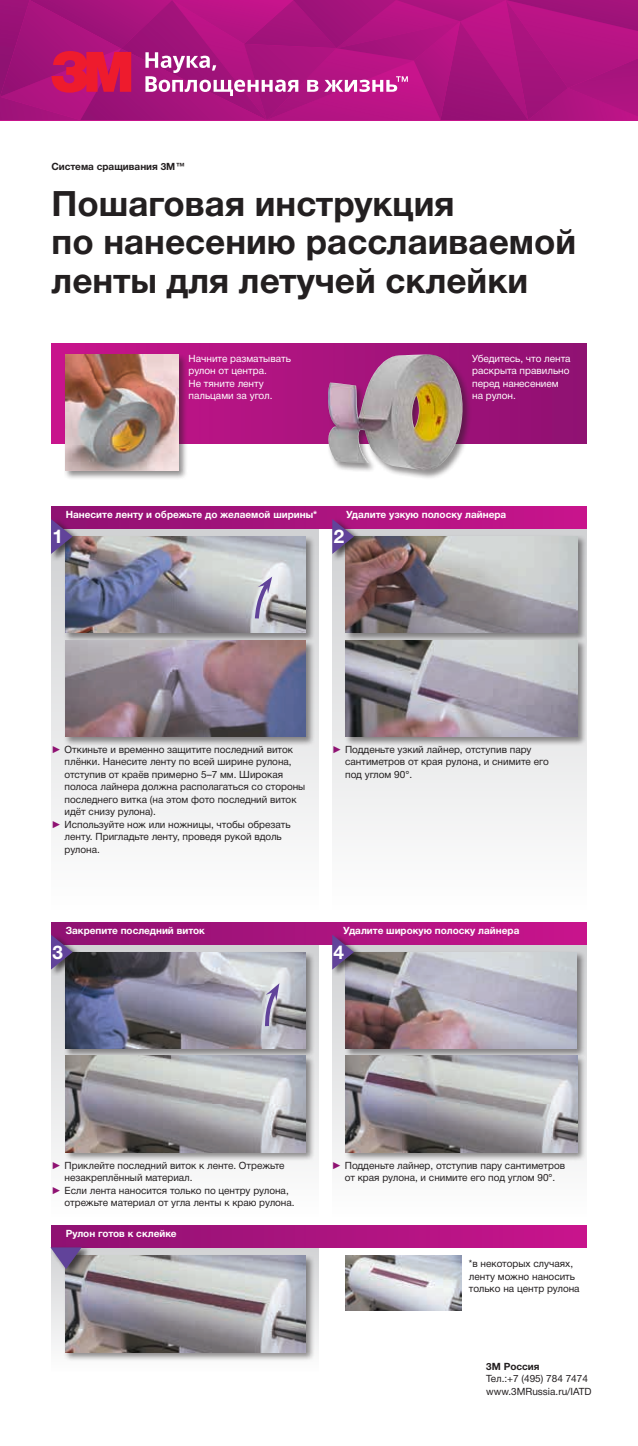
<style>
.page{position:relative;width:638px;height:1446px;background:#fff}
.page>*{position:absolute;margin:0;border:0;box-sizing:border-box;transform-origin:0 0}
.t1{font:700 35px/38.5px "Helvetica Neue Cyr";color:#231f20}
.t2{font:700 19px "Helvetica Neue Cyr";color:#fff}
.t3{font:10px/12.5px "Helvetica Neue Cyr";color:#231f20}
.t4{font:700 10px "Helvetica Neue Cyr";color:#fff}
.t5{font:10px/12.5px "Helvetica Neue Cyr";color:#fff}
.t6{font:700 10px "Helvetica Neue Cyr";color:#231f20}
.s1{font-family:"Arial";font-weight:700;color:#8f1272}
</style>
<div class="page">
<div style="left:51px;top:518px;width:268px;height:392px;background:linear-gradient(to bottom,#cdcbcf,#feffff)"></div>
<div style="left:51px;top:934px;width:268px;height:283px;background:linear-gradient(to bottom,#ccc9ce,#fff)"></div>
<div style="left:51px;top:1236px;width:268px;height:136px;background:linear-gradient(to bottom,#cecfd1,#fdfdfd)"></div>
<div style="left:332px;top:518px;width:255px;height:392px;background:linear-gradient(to bottom,#cecacf,#feffff)"></div>
<svg style="left:332px;top:944px;width:255px;height:218px"></svg>
<div style="left:51px;top:344px;width:536px;height:99px;background:linear-gradient(to right,#c8158c,#8f1172)"></div>
<div style="left:51px;top:507px;width:536px;height:21px;background:linear-gradient(to right,#8e1171,#c8158c)"></div>
<div style="left:51px;top:922px;width:536px;height:22px;background:linear-gradient(to right,#8e1171,#c8158c)"></div>
<div style="left:51px;top:1225px;width:536px;height:22px;background:linear-gradient(to right,#8e1171,#c8158c)"></div>
<svg style="left:0;top:0;width:638px;height:120px;background:#af1a7f"></svg>
<div style="left:64px;top:535px;width:251px;height:107px;background:#231f20;opacity:.5"></div>
<img style="left:65px;top:536px;width:241px;height:97px">
<div style="left:64px;top:353px;width:123px;height:127px;background:#231f20;opacity:.5"></div>
<img style="left:65px;top:354px;width:113px;height:116px">
<div style="left:326px;top:353px;width:146px;height:127px;background:#231f20;opacity:.5"></div>
<img style="left:327px;top:354px;width:136px;height:117px">
<img style="left:346px;top:1256px;width:116px;height:55px">
<div style="left:64px;top:639px;width:251px;height:107px;background:#231f20;opacity:.5"></div>
<img style="left:65px;top:640px;width:241px;height:97px">
<div style="left:344px;top:535px;width:242px;height:107px;background:#231f20;opacity:.5"></div>
<img style="left:346px;top:536px;width:231px;height:97px">
<div style="left:344px;top:639px;width:242px;height:107px;background:#231f20;opacity:.5"></div>
<img style="left:346px;top:640px;width:231px;height:96px">
<div style="left:64px;top:951px;width:251px;height:107px;background:#231f20;opacity:.5"></div>
<img style="left:65px;top:952px;width:240px;height:97px">
<div style="left:64px;top:1054px;width:251px;height:107px;background:#231f20;opacity:.5"></div>
<img style="left:66px;top:1056px;width:240px;height:96px">
<div style="left:344px;top:950px;width:242px;height:108px;background:#231f20;opacity:.5"></div>
<img style="left:346px;top:952px;width:231px;height:96px">
<div style="left:344px;top:1054px;width:242px;height:107px;background:#231f20;opacity:.5"></div>
<img style="left:346px;top:1056px;width:231px;height:96px">
<div style="left:64px;top:1254px;width:251px;height:107px;background:#231f20;opacity:.5"></div>
<img style="left:65px;top:1256px;width:240px;height:96px">
<div style="left:50px;top:517px;width:32px;height:44px;background:#231f20;opacity:.75"></div>
<svg style="left:51px;top:519px;width:22px;height:35px"></svg>
<div style="left:50px;top:933px;width:32px;height:44px;background:#231f20;opacity:.75"></div>
<svg style="left:51px;top:934px;width:22px;height:35px"></svg>
<div style="left:50px;top:1245px;width:41px;height:32px;background:#231f20;opacity:.75"></div>
<svg style="left:50px;top:1247px;width:32px;height:22px"></svg>
<div style="left:332px;top:517px;width:32px;height:44px;background:#231f20;opacity:.75"></div>
<svg style="left:332px;top:519px;width:22px;height:35px"></svg>
<div style="left:331px;top:933px;width:32px;height:44px;background:#231f20;opacity:.75"></div>
<svg style="left:332px;top:934px;width:22px;height:35px"></svg>
<svg style="left:253px;top:576px;width:19px;height:46px"></svg>
<svg style="left:263px;top:983px;width:16px;height:47px"></svg>
<p class="t6" style="left:52px;top:161px;width:135px">Система сращивания 3М™</p>
<h1 class="t1" style="left:52px;top:185px;width:526px">Пошаговая инструкция<br>по нанесению расслаиваемой ленты для летучей склейки</h1>
<p class="t5" style="left:189px;top:352px;width:104px">Начните разматывать рулон от центра.<br>Не тяните ленту пальцами за угол.</p>
<p class="t5" style="left:472px;top:352px;width:100px">Убедитесь, что лента раскрыта правильно перед нанесением на рулон.</p>
<p class="t4" style="left:66px;top:509px;width:253px">Нанесите ленту и обрежьте до желаемой ширины*</p>
<h2 class="t2" style="left:52px;top:526px;width:12px">1</h2>
<p class="t4" style="left:346px;top:509px;width:162px">Удалите узкую полоску лайнера</p>
<h2 class="t2" style="left:334px;top:526px;width:12px">2</h2>
<p class="t3" style="left:52px;top:743px;width:243px"><span class="s1">►</span> Откиньте и временно защитите последний виток</p>
<p class="t3" style="left:65px;top:755px;width:229px">плёнки. Нанесите ленту по всей ширине рулона,</p>
<p class="t3" style="left:65px;top:768px;width:220px">отступив от краёв примерно 5–7 мм. Широкая</p>
<p class="t3" style="left:65px;top:780px;width:242px">полоса лайнера должна располагаться со стороны</p>
<p class="t3" style="left:65px;top:793px;width:233px">последнего витка (на этом фото последний виток</p>
<p class="t3" style="left:65px;top:805px;width:93px">идёт снизу рулона).</p>
<p class="t3" style="left:52px;top:818px;width:241px"><span class="s1">►</span> Используйте нож или ножницы, чтобы обрезать</p>
<p class="t3" style="left:65px;top:830px;width:219px">ленту. Пригладьте ленту, проведя рукой вдоль</p>
<p class="t3" style="left:65px;top:843px;width:37px">рулона.</p>
<p class="t3" style="left:345px;top:743px;width:205px;text-indent:-13px"><span class="s1">►</span> Подденьте узкий лайнер, отступив пару сантиметров от края рулона, и снимите его под углом 90°.</p>
<p class="t4" style="left:66px;top:925px;width:141px">Закрепите последний виток</p>
<h2 class="t2" style="left:52px;top:942px;width:12px">3</h2>
<p class="t4" style="left:343px;top:925px;width:178px">Удалите широкую полоску лайнера</p>
<h2 class="t2" style="left:334px;top:942px;width:12px">4</h2>
<p class="t3" style="left:52px;top:1159px;width:234px"><span class="s1">►</span> Приклейте последний виток к ленте. Отрежьте</p>
<p class="t3" style="left:65px;top:1171px;width:130px">незакреплённый материал.</p>
<p class="t3" style="left:52px;top:1184px;width:239px"><span class="s1">►</span> Если лента наносится только по центру рулона,</p>
<p class="t3" style="left:65px;top:1196px;width:232px">отрежьте материал от угла ленты к краю рулона.</p>
<p class="t4" style="left:66px;top:1228px;width:112px">Рулон готов к склейке</p>
<p class="t3" style="left:332px;top:1159px;width:235px;text-align:center"><span class="s1">►</span> Подденьте лайнер, отступив пару сантиметров от края рулона, и снимите его под углом 90°.</p>
<p class="t3" style="left:469px;top:1257px;width:112px">*в некоторых случаях, ленту можно наносить только на центр рулона</p>
<p class="t6" style="left:486px;top:1360px;width:55px">3М Россия</p>
<p class="t3" style="left:486px;top:1372px;width:107px">Тел.:+7 (495) 784 7474 www.3MRussia.ru/IATD</p>
</div>
